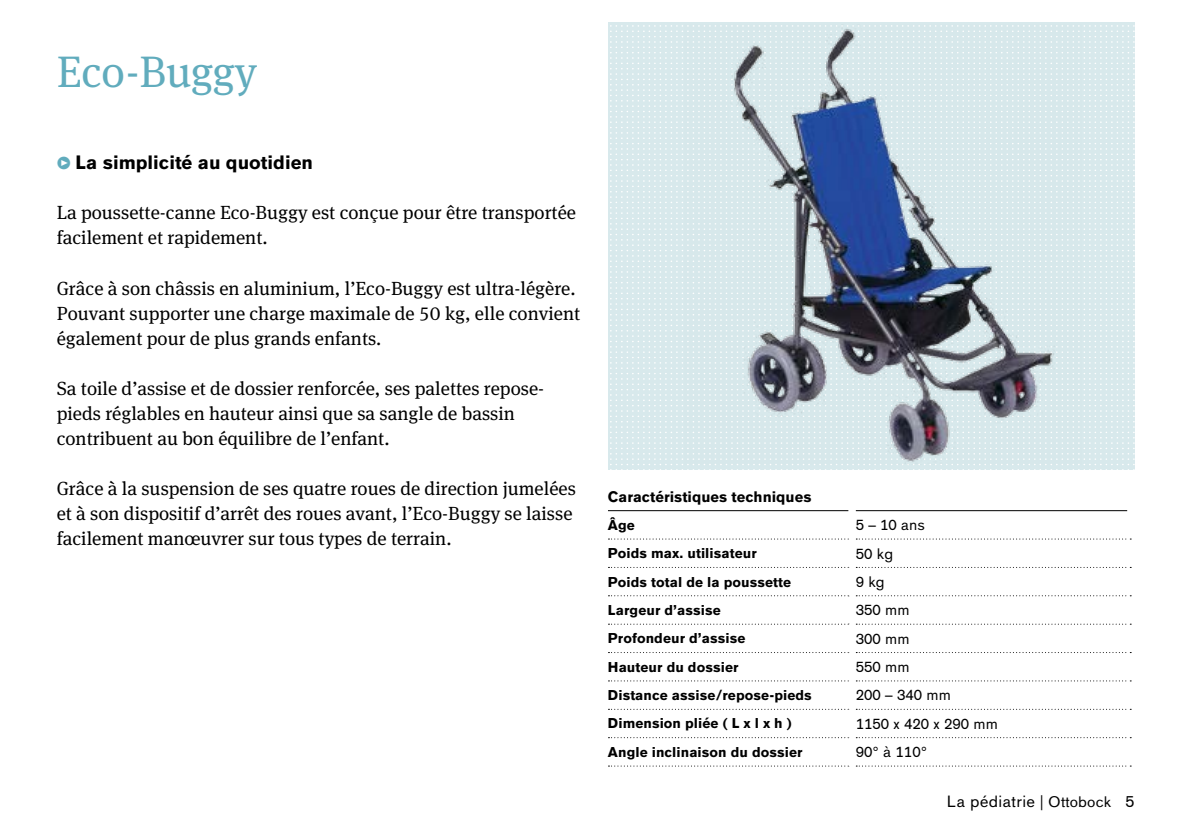
<style>
.page{position:relative;width:1191px;height:840px;background:#fff}
.page>*{position:absolute;margin:0;border:0;box-sizing:border-box;transform-origin:0 0}
.t1{font:44px "OBO Serif";letter-spacing:-.01em;color:#61acbd}
.t2{font:19px/25px "OBO Serif";color:#000}
.t3{font:700 19px "OBO Sans";color:#000}
.t4{font:16px "OBO Sans";letter-spacing:.025em;color:#000}
.t5{font:15px "OBO Sans";letter-spacing:.005em;color:#000}
.t6{font:700 15px "OBO Sans";color:#000}
.t7{font:700 14px "OBO Sans";letter-spacing:.005em;color:#000}
.s1{font-family:"OBO Serif";font-weight:400;font-size:17px;color:#61acbd}
.s2{font-size:15px}
</style>
<div class="page">
<svg style="left:608px;top:25px;width:526px;height:445px;background:#daeaed"></svg>
<svg style="left:608px;top:538px;width:240px;height:1px"></svg>
<svg style="left:856px;top:538px;width:275px;height:1px"></svg>
<svg style="left:608px;top:595px;width:241px;height:1px"></svg>
<svg style="left:856px;top:595px;width:275px;height:1px"></svg>
<svg style="left:608px;top:623px;width:240px;height:1px"></svg>
<svg style="left:856px;top:623px;width:275px;height:1px"></svg>
<svg style="left:608px;top:680px;width:240px;height:1px"></svg>
<svg style="left:856px;top:680px;width:275px;height:1px"></svg>
<svg style="left:608px;top:708px;width:237px;height:1px"></svg>
<svg style="left:856px;top:708px;width:275px;height:1px"></svg>
<svg style="left:608px;top:765px;width:240px;height:1px"></svg>
<svg style="left:856px;top:765px;width:275px;height:1px"></svg>
<hr style="left:608px;top:510px;width:240px;height:1px;background:#000">
<hr style="left:855px;top:510px;width:272px;height:1px;background:#000">
<img style="left:684px;top:24px;width:397px;height:440px">
<h1 class="t1" style="left:57px;top:46px;width:202px">Eco-Buggy</h1>
<p class="t3" style="left:57px;top:152px;width:258px"><span class="s1">•</span> La simplicité au quotidien</p>
<p class="t2" style="left:57px;top:200px;width:521px">La poussette-canne Eco-Buggy est conçue pour être transportée facilement et rapidement.</p>
<p class="t2" style="left:57px;top:275px;width:525px">Grâce à son châssis en aluminium, l’Eco-Buggy est ultra-légère.<br>Pouvant supporter une charge maximale de 50 kg, elle convient également pour de plus grands enfants.</p>
<p class="t2" style="left:57px;top:375px;width:489px">Sa toile d’assise et de dossier renforcée, ses palettes repose&shy;pieds réglables en hauteur ainsi que sa sangle de bassin contribuent au bon équilibre de l’enfant.</p>
<p class="t2" style="left:57px;top:475px;width:521px">Grâce à la suspension de ses quatre roues de direction jumelées et à son dispositif d’arrêt des roues avant, l’Eco-Buggy se laisse facilement manœuvrer sur tous types de terrain.</p>
<p class="t6" style="left:608px;top:487px;width:205px">Caractéristiques techniques</p>
<p class="t7" style="left:608px;top:516px;width:29px">Âge</p>
<p class="t5" style="left:855px;top:516px;width:71px">5 – 10 ans</p>
<p class="t7" style="left:608px;top:545px;width:150px">Poids max. utilisateur</p>
<p class="t5" style="left:855px;top:544px;width:39px">50 kg</p>
<p class="t7" style="left:608px;top:573px;width:185px">Poids total de la poussette</p>
<p class="t5" style="left:855px;top:572px;width:31px">9 kg</p>
<p class="t7" style="left:608px;top:601px;width:114px">Largeur d’assise</p>
<p class="t5" style="left:855px;top:601px;width:55px">350 mm</p>
<p class="t7" style="left:608px;top:630px;width:139px">Profondeur d’assise</p>
<p class="t5" style="left:855px;top:629px;width:55px">300 mm</p>
<p class="t7" style="left:608px;top:658px;width:132px">Hauteur du dossier</p>
<p class="t5" style="left:855px;top:657px;width:55px">550 mm</p>
<p class="t7" style="left:608px;top:686px;width:205px">Distance assise/repose-pieds</p>
<p class="t5" style="left:855px;top:686px;width:97px">200 – 340 mm</p>
<p class="t7" style="left:608px;top:715px;width:185px">Dimension pliée ( L x l x h )</p>
<p class="t5" style="left:855px;top:714px;width:144px">1150 x 420 x 290 mm</p>
<p class="t7" style="left:608px;top:743px;width:196px">Angle inclinaison du dossier</p>
<p class="t5" style="left:855px;top:742px;width:73px">90° à 110°</p>
<p class="t4" style="left:946px;top:791px;width:189px">La pédiatrie <span class="s2">| Ottobock</span> 5</p>
</div>
